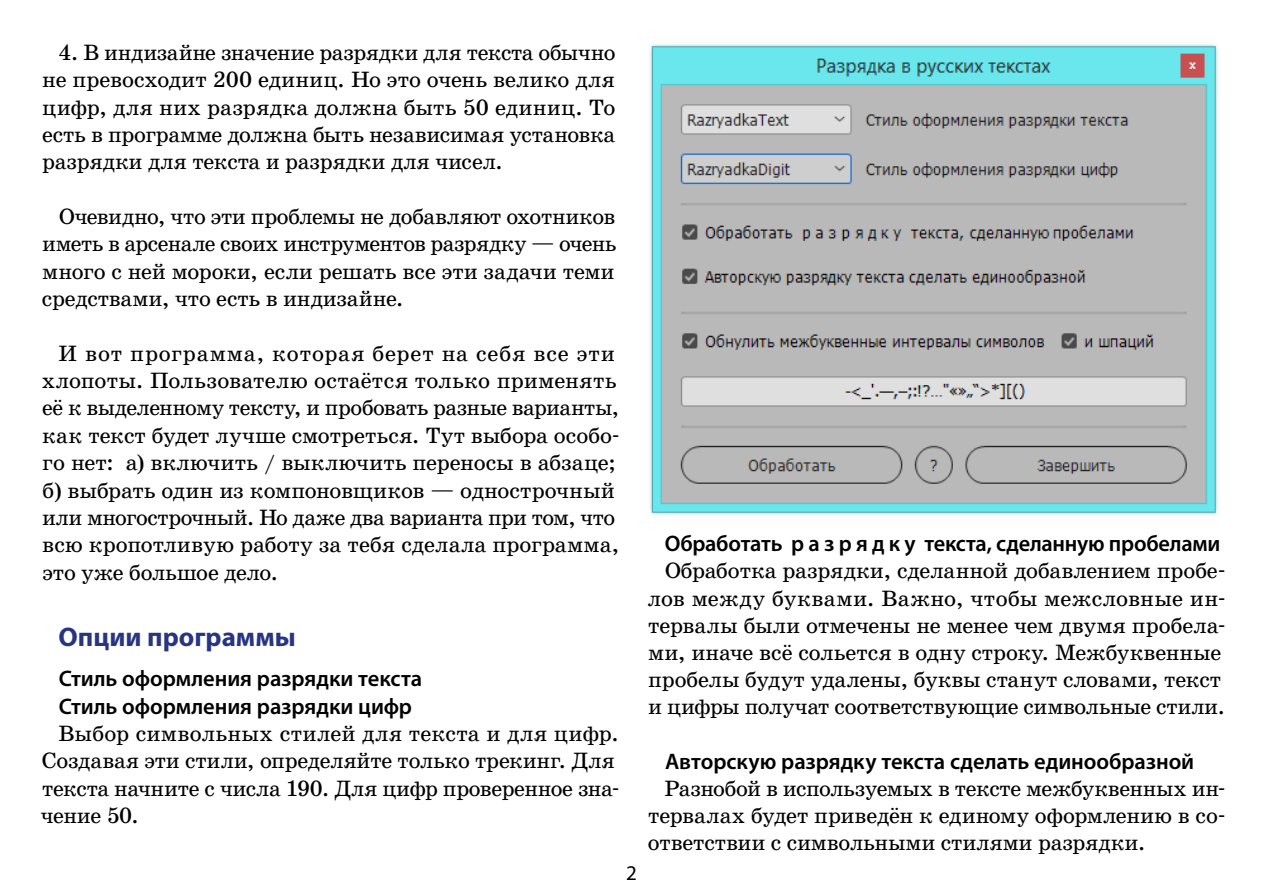
<style>
.page{position:relative;width:1263px;height:893px;background:#fff}
.page>*{position:absolute;margin:0;border:0;box-sizing:border-box;transform-origin:0 0}
.t1{font:700 27px "Myriad Pro";color:#283583}
.t2{font:22.5px/27.3px "School Book C";letter-spacing:-.01em;color:#000;text-align:justify}
.t3{font:600 22.5px/27.3px "Myriad Pro";letter-spacing:-.005em;color:#000}
.t4{font:21px "Myriad Pro";color:#000}
</style>
<div class="page">
<img style="left:650px;top:44px;width:568px;height:471px">
<p class="t2" style="left:42px;top:39px;width:575px;text-indent:16px">4. В индизайне значение разрядки для текста обычно не превосходит 200 единиц. Но это очень велико для цифр, для них разрядка должна быть 50 единиц. То есть в программе должна быть независимая установка разрядки для текста и разрядки для чисел.</p>
<p class="t2" style="left:42px;top:203px;width:576px;text-indent:17px">Очевидно, что эти проблемы не добавляют охотников иметь в арсенале своих инструментов разрядку — очень много с ней мороки, если решать все эти задачи теми средствами, что есть в индизайне.</p>
<p class="t2" style="left:42px;top:340px;width:579px;text-align:left;text-indent:17px">И вот программа, которая берет на себя все эти хлопоты. Пользователю остаётся только применять её к выделенному тексту, и пробовать разные варианты, как текст будет лучше смотреться. Тут выбора особо&shy;го нет: а) включить / выключить переносы в абзаце; б) выбрать один из компоновщиков — однострочный или многострочный. Но даже два варианта при том, что всю кропотливую работу за тебя сделала программа, это уже большое дело.</p>
<p class="t1" style="left:59px;top:620px;width:239px">Опции программы</p>
<p class="t3" style="left:59px;top:665px;width:365px">Стиль оформления разрядки текста<br>Стиль оформления разрядки цифр</p>
<p class="t2" style="left:41px;top:720px;width:580px;text-align:left;text-indent:18px">Выбор символьных стилей для текста и для цифр.<br>Создавая эти стили, определяйте только трекинг. Для текста начните с числа 190. Для цифр проверенное зна&shy;чение 50.</p>
<p class="t4" style="left:626px;top:860px;width:12px">2</p>
<p class="t3" style="left:665px;top:529px;width:557px">Обработать р а з р я д к у текста, сделанную пробелами</p>
<p class="t2" style="left:648px;top:557px;width:579px;text-align:left;text-indent:17px">Обработка разрядки, сделанной добавлением пробе&shy;лов между буквами. Важно, чтобы межсловные ин&shy;тервалы были отмечены не менее чем двумя пробела&shy;ми, иначе всё сольется в одну строку. Межбуквенные пробелы будут удалены, буквы станут словами, текст и цифры получат соответствующие символьные стили.</p>
<p class="t3" style="left:665px;top:747px;width:530px">Авторскую разрядку текста сделать единообразной</p>
<p class="t2" style="left:648px;top:775px;width:579px;text-indent:17px">Разнобой в используемых в тексте межбуквенных ин&shy;тервалах будет приведён к единому оформлению в со&shy;ответствии с символьными стилями разрядки.</p>
</div>
